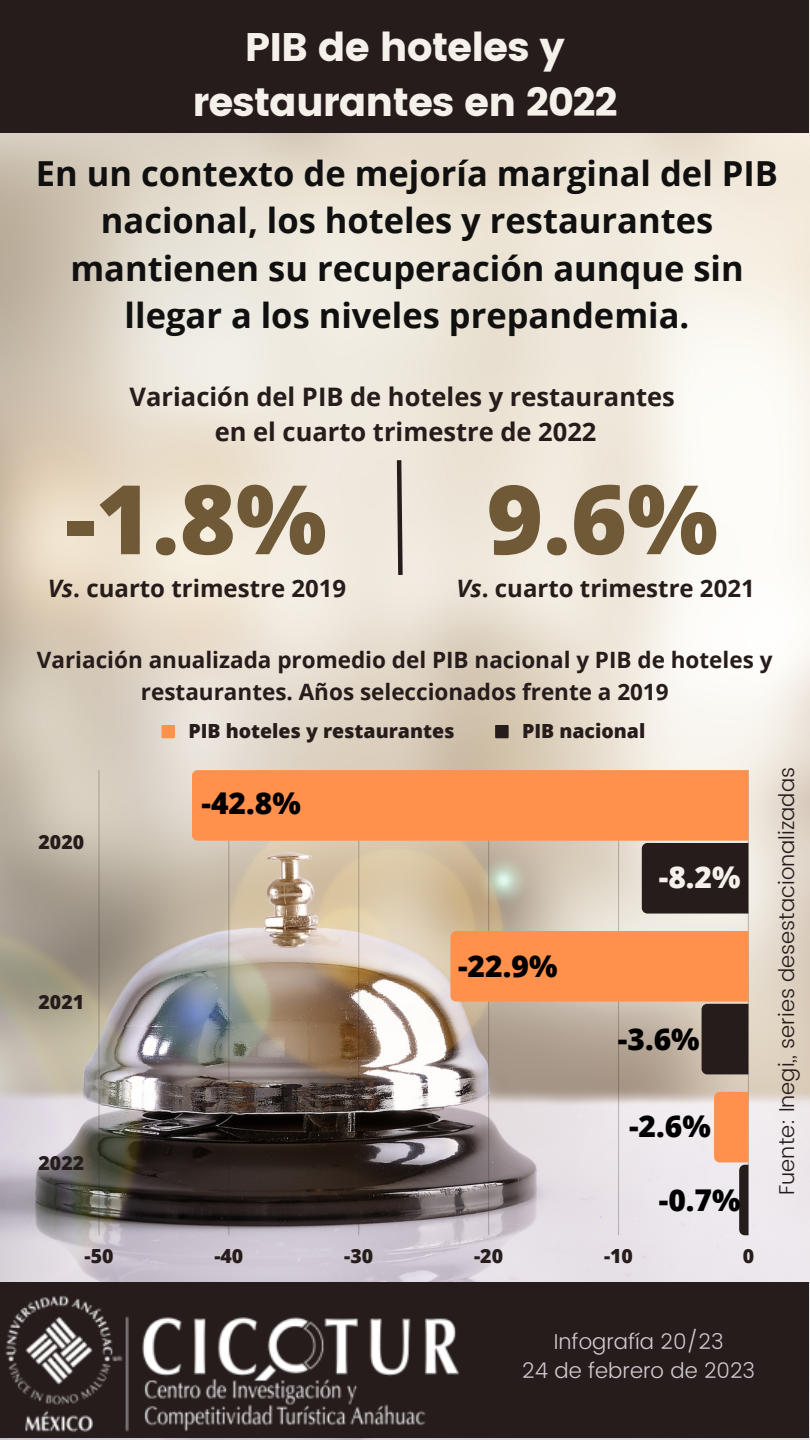
<style>
.page{position:relative;width:810px;height:1440px;background:#fff}
.page>*{position:absolute;margin:0;border:0;box-sizing:border-box;transform-origin:0 0}
.t1{font:800 96px "Open Sans";color:#6f5937}
.t2{font:39.9px/55.2px "Poppins";letter-spacing:-.025em;color:#f5f0ea;text-align:center}
.t3{font:700 34.5px/47.2px "Open Sans";color:#101010;text-align:center}
.t4{font:800 30px "Open Sans";color:#000}
.t5{font:800 30px "Open Sans";color:#f5f0ea}
.t6{font:700 25.5px/34.8px "Open Sans";color:#251c1b;text-align:center}
.t7{font:700 24px "Open Sans";color:#251c1b}
.t8{font:700 22.5px/31.5px "Open Sans";color:#251c1b;text-align:center}
.t9{font:300 21.45px "Poppins";color:#251c1b}
.t10{font:300 21.45px/29.2px "Poppins";color:#d1cad2;text-align:center}
.t11{font:800 19.5px "Open Sans";color:#251c1b}
.s1{font-style:italic}
</style>
<div class="page">
<div style="left:0;top:0;width:809px;height:156px;background:#251c1b"></div>
<img style="left:0;top:134px;width:810px;height:1306px">
<div style="left:0;top:1283px;width:809px;height:155px;background:#251c1b"></div>
<img style="left:0;top:1295px;width:467px;height:145px">
<svg style="left:395px;top:456px;width:10px;height:124px"></svg>
<div style="left:161px;top:725px;width:14px;height:13px;background:#ff914d"></div>
<div style="left:495px;top:725px;width:14px;height:13px;background:#251c1b"></div>
<img style="left:98px;top:770px;width:651px;height:465px">
<svg style="left:714px;top:1092px;width:6px;height:70px"></svg>
<svg style="left:192px;top:770px;width:556px;height:144px;background:#d89b6f"></svg>
<svg style="left:450px;top:931px;width:298px;height:143px;background:#d0936b"></svg>
<svg style="left:739px;top:1165px;width:6px;height:70px"></svg>
<p class="t2" style="left:192px;top:19px;width:427px">PIB de hoteles y restaurantes en 2022</p>
<p class="t3" style="left:36px;top:149px;width:744px">En un contexto de mejoría marginal del PIB nacional, los hoteles y restaurantes mantienen su recuperación aunque sin llegar a los niveles prepandemia.</p>
<p class="t6" style="left:130px;top:379px;width:547px">Variación del PIB de hoteles y restaurantes en el cuarto trimestre de 2022</p>
<h1 class="t1" style="left:65px;top:452px;width:263px">-1.8%</h1>
<p class="t7" style="left:48px;top:572px;width:300px"><span class="s1">Vs</span>. cuarto trimestre 2019</p>
<h1 class="t1" style="left:487px;top:452px;width:233px">9.6%</h1>
<p class="t7" style="left:456px;top:572px;width:300px"><span class="s1">Vs</span>. cuarto trimestre 2021</p>
<p class="t8" style="left:37px;top:644px;width:737px">Variación anualizada promedio del PIB nacional y PIB de hoteles y restaurantes. Años seleccionados frente a 2019</p>
<p class="t11" style="left:188px;top:717px;width:268px">PIB hoteles y restaurantes</p>
<p class="t11" style="left:522px;top:717px;width:125px">PIB nacional</p>
<p class="t11" style="left:39px;top:828px;width:47px">2020</p>
<p class="t11" style="left:39px;top:989px;width:47px">2021</p>
<p class="t11" style="left:39px;top:1150px;width:47px">2022</p>
<p class="t4" style="left:201px;top:782px;width:101px">-42.8%</p>
<p class="t4" style="left:458px;top:945px;width:101px">-22.9%</p>
<p class="t5" style="left:659px;top:856px;width:83px">-8.2%</p>
<p class="t4" style="left:618px;top:1018px;width:83px">-3.6%</p>
<p class="t4" style="left:629px;top:1105px;width:83px">-2.6%</p>
<p class="t4" style="left:659px;top:1179px;width:83px">-0.7%</p>
<p class="t11" style="left:84px;top:1243px;width:31px">-50</p>
<p class="t11" style="left:214px;top:1243px;width:31px">-40</p>
<p class="t11" style="left:344px;top:1243px;width:31px">-30</p>
<p class="t11" style="left:474px;top:1243px;width:31px">-20</p>
<p class="t11" style="left:604px;top:1243px;width:31px">-10</p>
<p class="t11" style="left:743px;top:1243px;width:13px">0</p>
<p class="t9" style="left:774px;top:1195px;width:429px;rotate:-90deg">Fuente: Inegi,, series desestacionalizadas</p>
<p class="t10" style="left:522px;top:1327px;width:234px">Infografía 20/23<br>24 de febrero de 2023</p>
</div>
